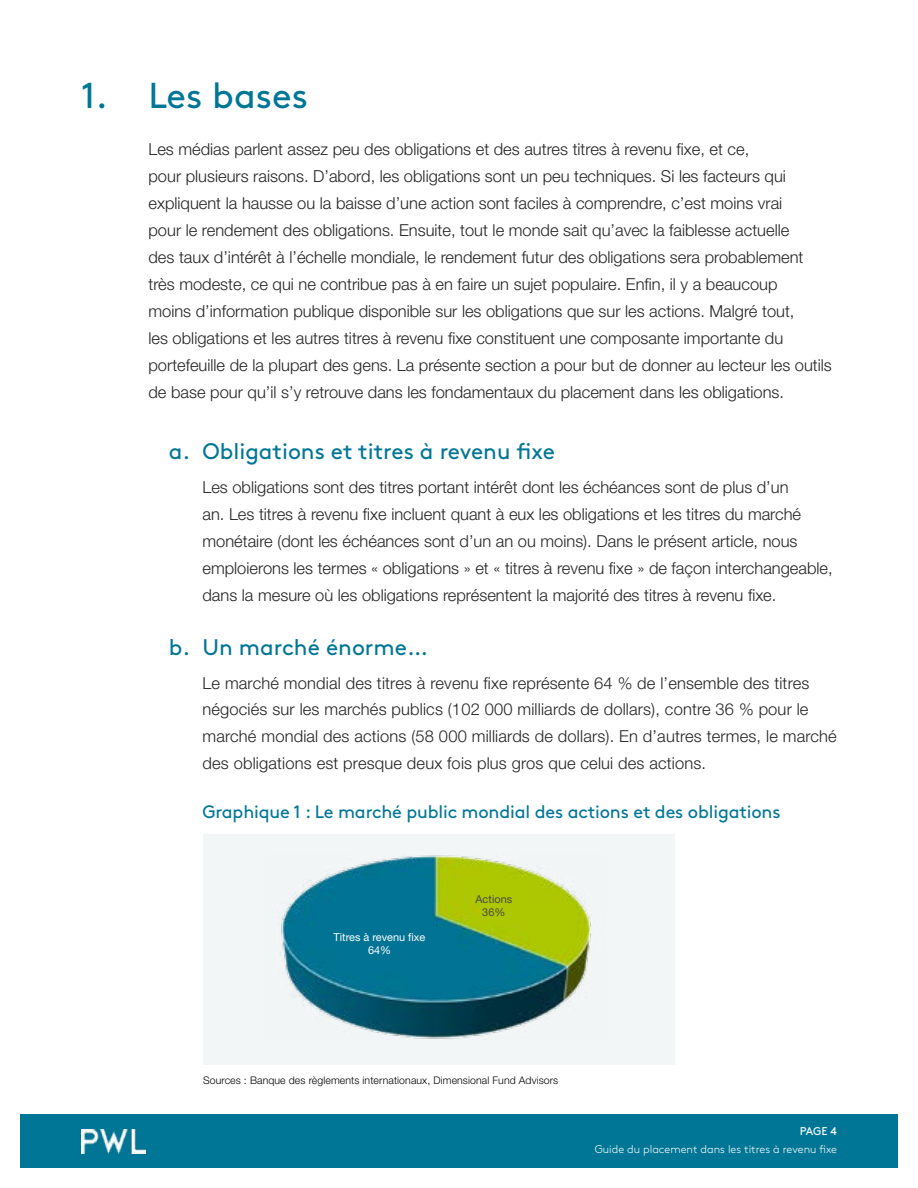
<style>
.page{position:relative;width:918px;height:1188px;background:#fff}
.page>*{position:absolute;margin:0;border:0;box-sizing:border-box;transform-origin:0 0}
.t1{font:36px "Brown Std";color:#007696}
.t2{font:22.5px "Brown Std";color:#007696}
.t3{font:18px "Brown Std";letter-spacing:-.01em;color:#007696}
.t4{font:300 16.5px/27px "Helvetica Neue LT Std";color:#242424}
.t5{font:300 11.25px "Brown Std";color:#fff}
.t6{font:11.25px "Brown Std";color:#fff}
.t7{font:10.95px/12.8px "Helvetica Neue LT Std";color:#fff;text-align:center}
.t8{font:10.95px/12.8px "Helvetica Neue LT Std";color:#49494b;text-align:center}
.t9{font:300 10.5px "Helvetica Neue LT Std";letter-spacing:.01em;color:#000}
</style>
<div class="page">
<div style="left:20px;top:1114px;width:878px;height:54px;background:#007696"></div>
<img style="left:81px;top:1129px;width:65px;height:24px">
<div style="left:203px;top:834px;width:472px;height:231px;background:#f2f6f6"></div>
<img style="left:281px;top:855px;width:310px;height:184px">
<h1 class="t1" style="left:81px;top:75px;width:28px">1.</h1>
<h1 class="t1" style="left:148px;top:75px;width:161px">Les bases</h1>
<p class="t4" style="left:148px;top:136px;width:685px">Les médias parlent assez peu des obligations et des autres titres à revenu fixe, et ce,<br>pour plusieurs raisons. D’abord, les obligations sont un peu techniques. Si les facteurs qui expliquent la hausse ou la baisse d’une action sont faciles à comprendre, c’est moins vrai<br>pour le rendement des obligations. Ensuite, tout le monde sait qu’avec la faiblesse actuelle<br>des taux d’intérêt à l’échelle mondiale, le rendement futur des obligations sera probablement très modeste, ce qui ne contribue pas à en faire un sujet populaire. Enfin, il y a beaucoup<br>moins d’information publique disponible sur les obligations que sur les actions. Malgré tout,<br>les obligations et les autres titres à revenu fixe constituent une composante importante du portefeuille de la plupart des gens. La présente section a pour but de donner au lecteur les outils de base pour qu’il s’y retrouve dans les fondamentaux du placement dans les obligations.</p>
<h2 class="t2" style="left:169px;top:438px;width:388px">a. Obligations et titres à revenu fixe</h2>
<p class="t4" style="left:202px;top:473px;width:632px">Les obligations sont des titres portant intérêt dont les échéances sont de plus d’un<br>an. Les titres à revenu fixe incluent quant à eux les obligations et les titres du marché monétaire (dont les échéances sont d’un an ou moins). Dans le présent article, nous emploierons les termes « obligations » et « titres à revenu fixe » de façon interchangeable, dans la mesure où les obligations représentent la majorité des titres à revenu fixe.</p>
<h2 class="t2" style="left:169px;top:634px;width:261px">b. Un marché énorme…</h2>
<p class="t4" style="left:202px;top:669px;width:636px">Le marché mondial des titres à revenu fixe représente 64 % de l’ensemble des titres négociés sur les marchés publics (102 000 milliards de dollars), contre 36 % pour le marché mondial des actions (58 000 milliards de dollars). En d’autres termes, le marché des obligations est presque deux fois plus gros que celui des actions.</p>
<p class="t3" style="left:202px;top:801px;width:580px">Graphique 1 : Le marché public mondial des actions et des obligations</p>
<p class="t7" style="left:334px;top:931px;width:93px">Titres à revenu fixe<br>64%</p>
<p class="t8" style="left:475px;top:893px;width:38px">Actions<br>36%</p>
<p class="t9" style="left:203px;top:1074px;width:357px">Sources : Banque des règlements internationaux, Dimensional Fund Advisors</p>
<p class="t6" style="left:800px;top:1125px;width:39px">PAGE 4</p>
<p class="t5" style="left:595px;top:1143px;width:244px">Guide du placement dans les titres à revenu fixe</p>
</div>
